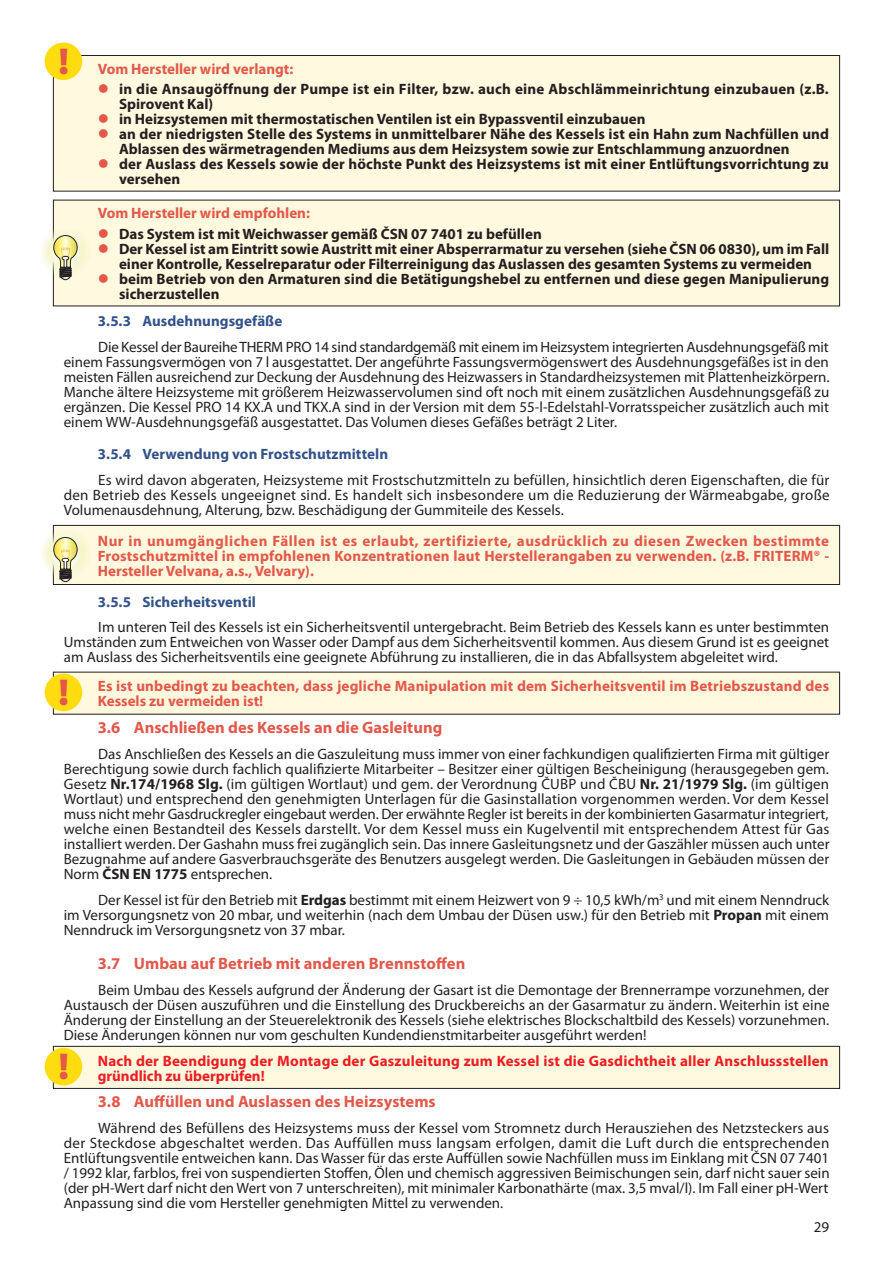
<style>
.page{position:relative;width:893px;height:1263px;background:#fff}
.page>*{position:absolute;margin:0;border:0;box-sizing:border-box;transform-origin:0 0}
.t1{font:900 37.5px "Myriad Pro";color:#e3584a}
.t2{font:700 16.5px "Myriad Pro";color:#e3584a}
.t3{font:15px/15px "Myriad Pro";color:#231f20;text-align:justify}
.t4{font:700 15px/15px "Myriad Pro";color:#231f20}
.t5{font:700 15px/15px "Myriad Pro";letter-spacing:.01em;color:#e3584a}
.t6{font:700 15px/15px "Myriad Pro";letter-spacing:.015em;color:#ee1d23}
.t7{font:700 15px "Myriad Pro";letter-spacing:.005em;color:#335289}
.s1{color:#e3584a}
.s2{font-weight:700}
</style>
<div class="page">
<div style="left:53px;top:200px;width:787px;height:106px;background:#fef9df"></div>
<div style="left:53px;top:525px;width:787px;height:59px;background:#fef9df"></div>
<div style="left:53px;top:525px;width:787px;height:60px;border:1px solid #231f20"></div>
<div style="left:53px;top:56px;width:787px;height:135px;background:#fef9df"></div>
<div style="left:53px;top:55px;width:787px;height:136px;border:1px solid #231f20"></div>
<div style="left:53px;top:1046px;width:787px;height:42px;background:#fef9df"></div>
<div style="left:53px;top:1046px;width:787px;height:43px;border:1px solid #231f20"></div>
<div style="left:53px;top:672px;width:787px;height:42px;background:#fef9df"></div>
<div style="left:45px;top:674px;width:37px;height:37px;background:#ffdc0f;border-radius:50%"></div>
<div style="left:45px;top:1048px;width:37px;height:37px;background:#ffdc0f;border-radius:50%"></div>
<div style="left:45px;top:43px;width:37px;height:37px;background:#ffdc0f;border-radius:50%"></div>
<img style="left:42px;top:229px;width:46px;height:48px">
<img style="left:42px;top:531px;width:46px;height:48px">
<svg style="left:54px;top:537px;width:23px;height:45px"></svg>
<img style="left:54px;top:542px;width:22px;height:24px">
<svg style="left:54px;top:235px;width:25px;height:46px"></svg>
<h1 class="t1" style="left:58px;top:36px;width:12px">!</h1>
<p class="t5" style="left:64px;top:61px;width:23px">V</p>
<p class="t5" style="left:107px;top:61px;width:188px">om Hersteller wird verlangt:</p>
<p class="t4" style="left:119px;top:81px;width:711px;text-indent:-21px"><span class="s1">●</span> in die Ansaugöffnung der Pumpe ist ein Filter, bzw. auch eine Abschlämmeinrichtung einzubauen (z.B.<br>Spirovent Kal)</p>
<p class="t4" style="left:98px;top:111px;width:549px"><span class="s1">●</span> in Heizsystemen mit thermostatischen Ventilen ist ein Bypassventil einzubauen</p>
<p class="t4" style="left:119px;top:126px;width:711px;text-indent:-21px"><span class="s1">●</span> an der niedrigsten Stelle des Systems in unmittelbarer Nähe des Kessels ist ein Hahn zum Nachfüllen und<br>Ablassen des wärmetragenden Mediums aus dem Heizsystem sowie zur Entschlammung anzuordnen</p>
<p class="t4" style="left:119px;top:156px;width:711px;text-indent:-21px"><span class="s1">●</span> der Auslass des Kessels sowie der höchste Punkt des Heizsystems ist mit einer Entlüftungsvorrichtung zu versehen</p>
<p class="t5" style="left:64px;top:205px;width:23px">V</p>
<p class="t5" style="left:107px;top:205px;width:205px">om Hersteller wird empfohlen:</p>
<p class="t4" style="left:98px;top:226px;width:445px"><span class="s1">●</span> Das System ist mit Weichwasser gemäß ČSN 07 7401 zu befüllen</p>
<p class="t4" style="left:98px;top:241px;width:733px;text-align:center"><span class="s1">●</span> Der Kessel ist am Eintritt sowie Austritt mit einer Absperrarmatur zu versehen (siehe ČSN 06 0830), um im Fall einer Kontrolle, Kesselreparatur oder Filterreinigung das Auslassen des gesamten Systems zu vermeiden</p>
<p class="t4" style="left:119px;top:271px;width:712px;text-indent:-21px"><span class="s1">●</span> beim Betrieb von den Armaturen sind die Betätigungshebel zu entfernen und diese gegen Manipulierung sicherzustellen</p>
<p class="t7" style="left:98px;top:311px;width:186px">3.5.3 Ausdehnungsgefäße</p>
<p class="t3" style="left:64px;top:339px;width:767px;text-indent:34px">Die Kessel der Baureihe THERM PRO 14 sind standardgemäß mit einem im Heizsystem integrierten Ausdehnungsgefäß mit einem Fassungsvermögen von 7 l ausgestattet. Der angeführte Fassungsvermögenswert des Ausdehnungsgefäßes ist in den meisten Fällen ausreichend zur Deckung der Ausdehnung des Heizwassers in Standardheizsystemen mit Plattenheizkörpern.<br>Manche ältere Heizsysteme mit größerem Heizwasservolumen sind oft noch mit einem zusätzlichen Ausdehnungsgefäß zu ergänzen. Die Kessel PRO 14 KX.A und TKX.A sind in der Version mit dem 55-l-Edelstahl-Vorratsspeicher zusätzlich auch mit einem WW-Ausdehnungsgefäß ausgestattet. Das Volumen dieses Gefäßes beträgt 2 Liter.</p>
<p class="t7" style="left:98px;top:444px;width:292px">3.5.4 Verwendung von Frostschutzmitteln</p>
<p class="t3" style="left:64px;top:472px;width:767px;text-indent:34px">Es wird davon abgeraten, Heizsysteme mit Frostschutzmitteln zu befüllen, hinsichtlich deren Eigenschaften, die für den Betrieb des Kessels ungeeignet sind. Es handelt sich insbesondere um die Reduzierung der Wärmeabgabe, große Volumenausdehnung, Alterung, bzw. Beschädigung der Gummiteile des Kessels.</p>
<p class="t5" style="left:98px;top:532px;width:733px">Nur in unumgänglichen Fällen ist es erlaubt, zertifizierte, ausdrücklich zu diesen Zwecken bestimmte<br>Frostschutzmittel in empfohlenen Konzentrationen laut Herstellerangaben zu verwenden. (z.B. FRITERM</p>
<p class="t5" style="left:814px;top:547px;width:17px">® -</p>
<p class="t5" style="left:98px;top:562px;width:218px">Hersteller Velvana, a.s., Velvary).</p>
<p class="t7" style="left:98px;top:592px;width:160px">3.5.5 Sicherheitsventil</p>
<p class="t3" style="left:64px;top:620px;width:767px;text-indent:34px">Im unteren Teil des Kessels ist ein Sicherheitsventil untergebracht. Beim Betrieb des Kessels kann es unter bestimmten Umständen zum Entweichen von Wasser oder Dampf aus dem Sicherheitsventil kommen. Aus diesem Grund ist es geeignet am Auslass des Sicherheitsventils eine geeignete Abführung zu installieren, die in das Abfallsystem abgeleitet wird.</p>
<p class="t5" style="left:98px;top:678px;width:733px">Es ist unbedingt zu beachten, dass jegliche Manipulation mit dem Sicherheitsventil im Betriebszustand des<br>Kessels zu vermeiden ist!</p>
<p class="t2" style="left:98px;top:717px;width:346px">3.6 Anschließen des Kessels an die Gasleitung</p>
<p class="t3" style="left:64px;top:746px;width:767px;text-indent:35px">Das Anschließen des Kessels an die Gaszuleitung muss immer von einer fachkundigen qualifizierten Firma mit gültiger Berechtigung sowie durch fachlich qualifizierte Mitarbeiter – Besitzer einer gültigen Bescheinigung (herausgegeben gem.<br>Gesetz <span class="s2">Nr.174/1968 Slg.</span> (im gültigen Wortlaut) und gem. der Verordnung ČUBP und ČBU <span class="s2">Nr. 21/1979 Slg.</span> (im gültigen Wortlaut) und entsprechend den genehmigten Unterlagen für die Gasinstallation vorgenommen werden. Vor dem Kessel muss nicht mehr Gasdruckregler eingebaut werden. Der erwähnte Regler ist bereits in der kombinierten Gasarmatur integriert, welche einen Bestandteil des Kessels darstellt. Vor dem Kessel muss ein Kugelventil mit entsprechendem Attest für Gas installiert werden. Der Gashahn muss frei zugänglich sein. Das innere Gasleitungsnetz und der Gaszähler müssen auch unter Bezugnahme auf andere Gasverbrauchsgeräte des Benutzers ausgelegt werden. Die Gasleitungen in Gebäuden müssen der Norm <span class="s2">ČSN EN 1775</span> entsprechen.</p>
<p class="t3" style="left:64px;top:892px;width:767px;text-indent:34px">Der Kessel ist für den Betrieb mit <span class="s2">Erdgas</span> bestimmt mit einem Heizwert von 9 ÷ 10,5 kWh/m<sup>3</sup> und mit einem Nenndruck im Versorgungsnetz von 20 mbar, und weiterhin (nach dem Umbau der Düsen usw.) für den Betrieb mit <span class="s2">Propan</span> mit einem Nenndruck im Versorgungsnetz von 37 mbar.</p>
<p class="t2" style="left:98px;top:953px;width:369px">3.7 Umbau auf Betrieb mit anderen Brennstoffen</p>
<p class="t3" style="left:64px;top:982px;width:767px;text-indent:34px">Beim Umbau des Kessels aufgrund der Änderung der Gasart ist die Demontage der Brennerrampe vorzunehmen, der Austausch der Düsen auszuführen und die Einstellung des Druckbereichs an der Gasarmatur zu ändern. Weiterhin ist eine Änderung der Einstellung an der Steuerelektronik des Kessels (siehe elektrisches Blockschaltbild des Kessels) vorzunehmen.<br>Diese Änderungen können nur vom geschulten Kundendienstmitarbeiter ausgeführt werden!</p>
<p class="t6" style="left:98px;top:1052px;width:732px">Nach der Beendigung der Montage der Gaszuleitung zum Kessel ist die Gasdichtheit aller Anschlussstellen gründlich zu überprüfen!</p>
<p class="t2" style="left:98px;top:1090px;width:339px">3.8 Auffüllen und Auslassen des Heizsystems</p>
<p class="t3" style="left:64px;top:1120px;width:767px;text-indent:34px">Während des Befüllens des Heizsystems muss der Kessel vom Stromnetz durch Herausziehen des Netzsteckers aus der Steckdose abgeschaltet werden. Das Auffüllen muss langsam erfolgen, damit die Luft durch die entsprechenden Entlüftungsventile entweichen kann. Das Wasser für das erste Auffüllen sowie Nachfüllen muss im Einklang mit ČSN 07 7401 / 1992 klar, farblos, frei von suspendierten Stoffen, Ölen und chemisch aggressiven Beimischungen sein, darf nicht sauer sein (der pH-Wert darf nicht den Wert von 7 unterschreiten), mit minimaler Karbonathärte (max. 3,5 mval/l). Im Fall einer pH-Wert Anpassung sind die vom Hersteller genehmigten Mittel zu verwenden.</p>
<h1 class="t1" style="left:58px;top:667px;width:12px">!</h1>
<h1 class="t1" style="left:58px;top:1041px;width:12px">!</h1>
<p class="t3" style="left:814px;top:1219px;width:17px">29</p>
</div>
